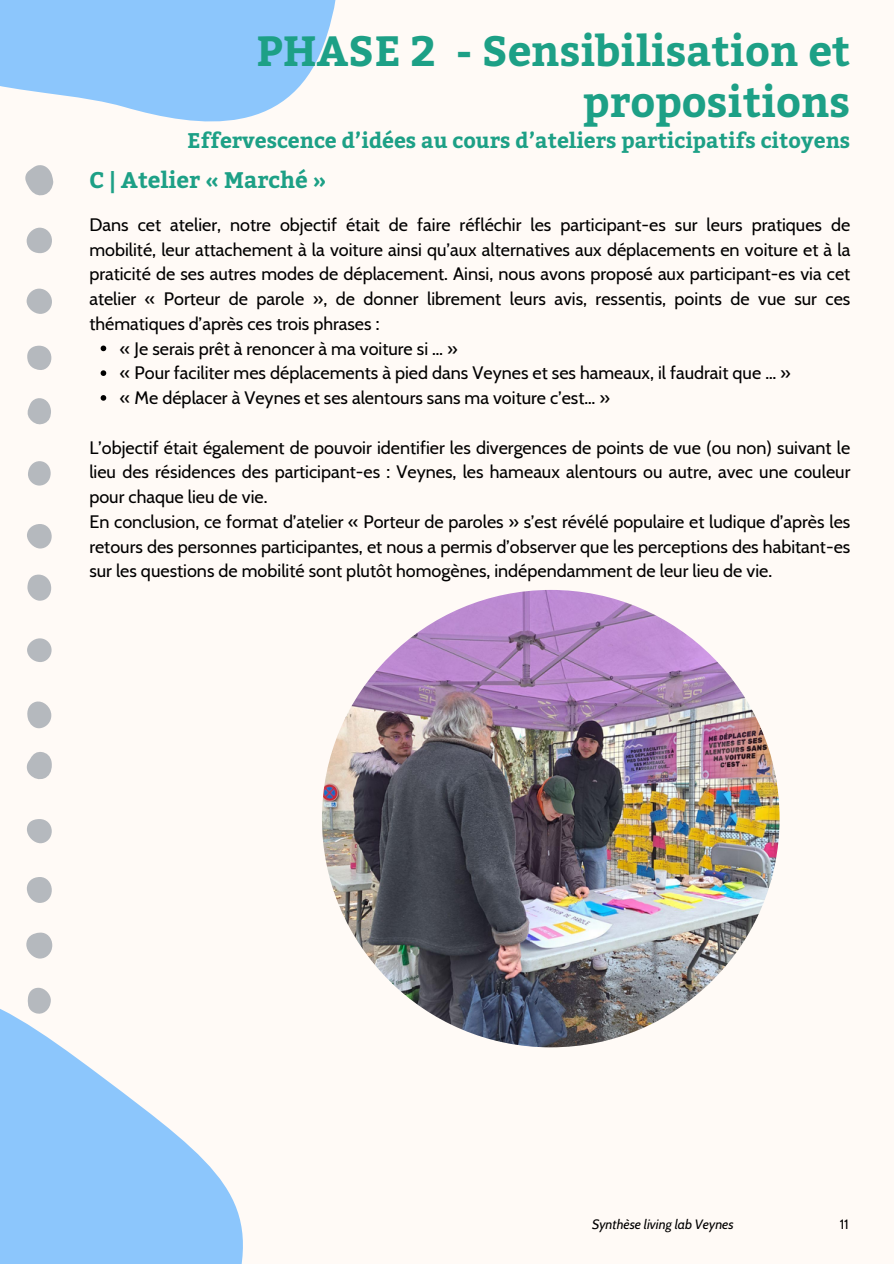
<style>
.page{position:relative;width:894px;height:1264px;background:#fff}
.page>*{position:absolute;margin:0;border:0;box-sizing:border-box;transform-origin:0 0}
.t1{font:700 42.15px/51.8px "Bitter";color:#1da086;text-align:right}
.t2{font:700 22.5px "Bitter";color:#1da086}
.t3{font:700 21.15px "Bitter";color:#1da086}
.t4{font:18px/24.8px "Cabin";color:#000}
.t5{font:italic 13.5px "Cabin";color:#000}
.t6{font:13.5px "Cabin";color:#000}
</style>
<div class="page">
<div style="left:0;top:0;width:893px;height:1263px;background:#fffaf6"></div>
<svg style="left:0;top:1009px;width:243px;height:254px;fill:#8cc6fc"></svg>
<svg style="left:0;top:0;width:336px;height:122px;fill:#8cc6fc"></svg>
<svg style="left:25px;top:165px;width:28px;height:31px"></svg>
<svg style="left:27px;top:752px;width:25px;height:27px"></svg>
<div style="left:26px;top:932px;width:26px;height:26px;background:#b5b9be;border-radius:50%"></div>
<div style="left:27px;top:877px;width:25px;height:26px;background:#b5b9be;border-radius:12px"></div>
<div style="left:27px;top:227px;width:25px;height:26px;background:#b5b9be;border-radius:50%"></div>
<svg style="left:27px;top:701px;width:24px;height:27px"></svg>
<svg style="left:27px;top:288px;width:25px;height:26px"></svg>
<div style="left:27px;top:574px;width:24px;height:27px;background:#b5b9be;border-radius:50%"></div>
<svg style="left:27px;top:398px;width:24px;height:27px"></svg>
<svg style="left:27px;top:819px;width:25px;height:24px"></svg>
<svg style="left:27px;top:987px;width:24px;height:27px"></svg>
<div style="left:27px;top:524px;width:25px;height:24px;background:#b5b9be;border-radius:50%"></div>
<svg style="left:27px;top:345px;width:24px;height:25px"></svg>
<svg style="left:27px;top:638px;width:25px;height:24px"></svg>
<div style="left:28px;top:461px;width:23px;height:24px;background:#b5b9be;border-radius:50%"></div>
<img style="left:322px;top:590px;width:457px;height:457px;border-radius:50%">
<svg style="left:101px;top:345px;width:5px;height:6px"></svg>
<svg style="left:101px;top:370px;width:5px;height:6px"></svg>
<svg style="left:101px;top:395px;width:5px;height:6px"></svg>
<h1 class="t1" style="left:256px;top:23px;width:595px">PHASE 2 - Sensibilisation et propositions</h1>
<p class="t3" style="left:187px;top:125px;width:664px">Effervescence d’idées au cours d’ateliers participatifs citoyens</p>
<p class="t2" style="left:89px;top:163px;width:238px">C | Atelier « Marché »</p>
<p class="t4" style="left:89px;top:212px;width:762px">Dans cet atelier, notre objectif était de faire réfléchir les participant-es sur leurs pratiques de</p>
<p class="t4" style="left:89px;top:237px;width:762px">mobilité, leur attachement à la voiture ainsi qu’aux alternatives aux déplacements en voiture et à la</p>
<p class="t4" style="left:89px;top:261px;width:762px">praticité de ses autres modes de déplacement. Ainsi, nous avons proposé aux participant-es via cet</p>
<p class="t4" style="left:89px;top:286px;width:762px">atelier « Porteur de parole », de donner librement leurs avis, ressentis, points de vue sur ces</p>
<p class="t4" style="left:89px;top:311px;width:291px">thématiques d’après ces trois phrases :</p>
<p class="t4" style="left:120px;top:336px;width:339px">« Je serais prêt à renoncer à ma voiture si … »</p>
<p class="t4" style="left:120px;top:360px;width:672px">« Pour faciliter mes déplacements à pied dans Veynes et ses hameaux, il faudrait que … »</p>
<p class="t4" style="left:120px;top:385px;width:491px">« Me déplacer à Veynes et ses alentours sans ma voiture c’est… »</p>
<p class="t4" style="left:89px;top:435px;width:762px">L’objectif était également de pouvoir identifier les divergences de points de vue (ou non) suivant le lieu des résidences des participant-es : Veynes, les hameaux alentours ou autre, avec une couleur pour chaque lieu de vie.<br>En conclusion, ce format d’atelier « Porteur de paroles » s’est révélé populaire et ludique d’après les retours des personnes participantes, et nous a permis d’observer que les perceptions des habitant-es sur les questions de mobilité sont plutôt homogènes, indépendamment de leur lieu de vie.</p>
<p class="t5" style="left:592px;top:1216px;width:143px">Synthèse living lab Veynes</p>
<p class="t6" style="left:839px;top:1216px;width:10px">11</p>
</div>
